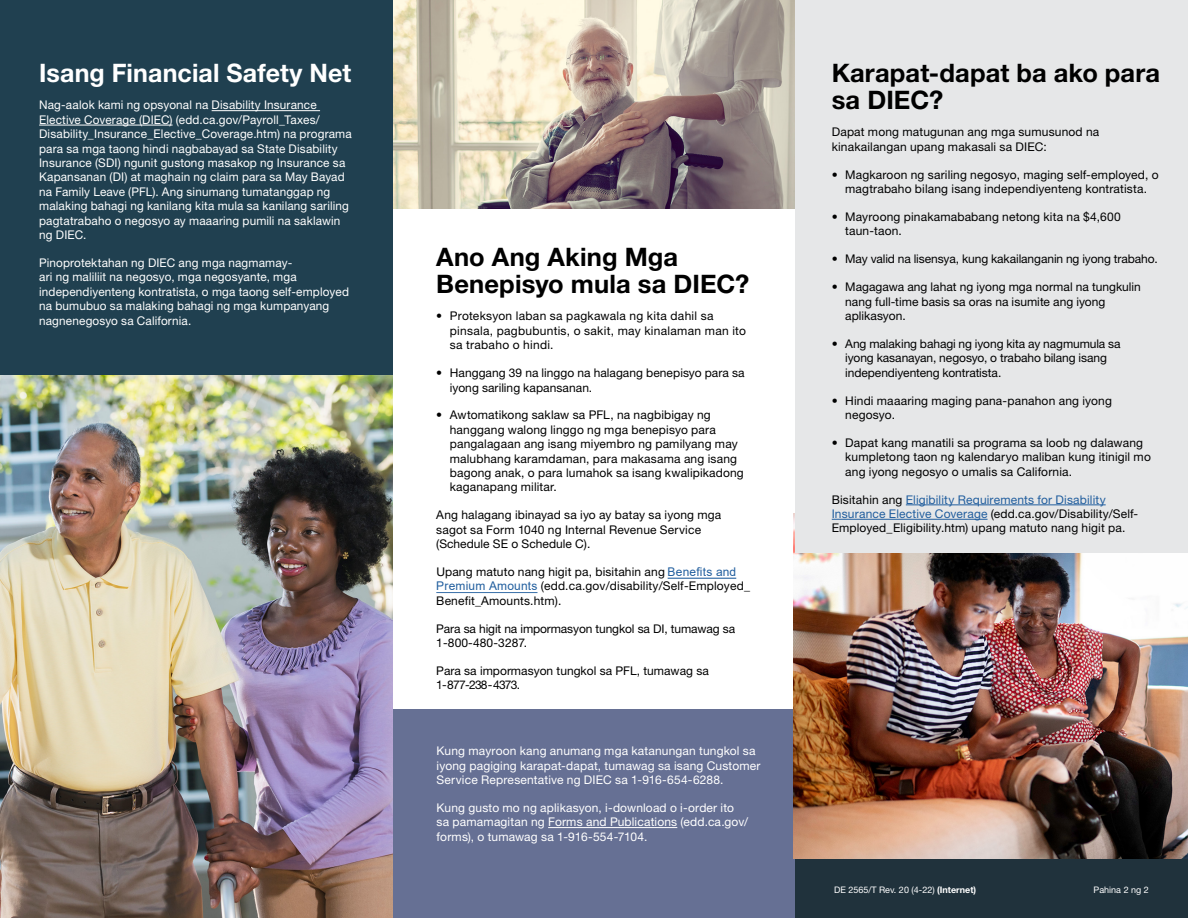
<style>
.page{position:relative;width:1188px;height:918px;background:#fff}
.page>*{position:absolute;margin:0;border:0;box-sizing:border-box;transform-origin:0 0}
.t1{font:700 25.5px/27px "Helvetica Neue LT Std";letter-spacing:.005em;color:#000}
.t2{font:700 25.5px "Helvetica Neue LT Std";letter-spacing:.005em;color:#fff}
.t3{font:12px/14.4px "Helvetica Neue LT Std";letter-spacing:.01em;color:#000}
.t4{font:12px/14.4px "Helvetica Neue LT Std";letter-spacing:.015em;color:#fff}
.t5{font:12px/14.4px "Helvetica Neue LT Std";letter-spacing:-.01em;color:#000}
.t6{font:9px "Helvetica Neue LT Std";color:#fff}
.s1{font-family:"Arial";color:#215e9e}
.s2{color:#215e9e}
.s3{font-weight:700}
</style>
<div class="page">
<div style="left:795px;top:0;width:393px;height:554px;background:#e6e7e8"></div>
<div style="left:0;top:0;width:393px;height:376px;background:#204050"></div>
<div style="left:391px;top:710px;width:406px;height:208px;background:#667094"></div>
<hr style="left:906px;top:505px;width:200px;height:1px;background:#215e9e">
<hr style="left:832px;top:519px;width:156px;height:1px;background:#215e9e">
<hr style="left:548px;top:827px;width:129px;height:1px;background:#fff">
<hr style="left:212px;top:110px;width:108px;height:1px;background:#fff">
<hr style="left:39px;top:125px;width:134px;height:1px;background:#fff">
<img style="left:0;top:376px;width:393px;height:542px">
<img style="left:393px;top:0;width:402px;height:208px">
<div style="left:795px;top:859px;width:393px;height:59px;background:#20323c"></div>
<img style="left:794px;top:554px;width:394px;height:305px">
<hr style="left:668px;top:578px;width:68px;height:1px;background:#215e9e">
<hr style="left:436px;top:592px;width:102px;height:1px;background:#215e9e">
<h2 class="t2" style="left:39px;top:57px;width:314px">Isang Financial Safety Net</h2>
<p class="t4" style="left:39px;top:98px;width:314px">Nag-aalok kami ng opsyonal na Disability Insurance Elective Coverage (DIEC) (edd.ca.gov/Payroll_Taxes/ Disability_Insurance_Elective_Coverage.htm) na programa para sa mga taong hindi nagbabayad sa State Disability Insurance (SDI) ngunit gustong masakop ng Insurance sa Kapansanan (DI) at maghain ng claim para sa May Bayad na Family Leave (PFL). Ang sinumang tumatanggap ng malaking bahagi ng kanilang kita mula sa kanilang sariling pagtatrabaho o negosyo ay maaaring pumili na saklawin ng DIEC.</p>
<p class="t4" style="left:39px;top:255px;width:311px">Pinoprotektahan ng DIEC ang mga nagmamay-<br>ari ng maliliit na negosyo, mga negosyante, mga independiyenteng kontratista, o mga taong self-employed na bumubuo sa malaking bahagi ng mga kumpanyang nagnenegosyo sa California.</p>
<h2 class="t1" style="left:436px;top:242px;width:315px">Ano Ang Aking Mga<br>Benepisyo mula sa DIEC?</h2>
<p class="t3" style="left:450px;top:309px;width:298px;text-indent:-14px">• Proteksyon laban sa pagkawala ng kita dahil sa pinsala, pagbubuntis, o sakit, may kinalaman man ito sa trabaho o hindi.</p>
<p class="t3" style="left:450px;top:365px;width:296px;text-indent:-14px">• Hanggang 39 na linggo na halagang benepisyo para sa iyong sariling kapansanan.</p>
<p class="t3" style="left:450px;top:408px;width:296px;text-indent:-14px">• Awtomatikong saklaw sa PFL, na nagbibigay ng hanggang walong linggo ng mga benepisyo para pangalagaan ang isang miyembro ng pamilyang may malubhang karamdaman, para makasama ang isang bagong anak, o para lumahok sa isang kwalipikadong kaganapang militar.</p>
<p class="t3" style="left:436px;top:508px;width:287px">Ang halagang ibinayad sa iyo ay batay sa iyong mga sagot sa Form 1040 ng Internal Revenue Service (Schedule SE o Schedule C).</p>
<p class="t3" style="left:436px;top:564px;width:315px">Upang matuto nang higit pa, bisitahin ang <span class="s1">Benefits and<br>Premium Amounts</span> (edd.ca.gov/disability/Self-Employed_<br>Benefit_Amounts.htm).</p>
<p class="t5" style="left:436px;top:621px;width:300px">Para sa higit na impormasyon tungkol sa DI, tumawag sa<br>1-800-480-3287.</p>
<p class="t3" style="left:436px;top:663px;width:274px">Para sa impormasyon tungkol sa PFL, tumawag sa<br>1-877-238-4373.</p>
<p class="t4" style="left:437px;top:744px;width:325px">Kung mayroon kang anumang mga katanungan tungkol sa iyong pagiging karapat-dapat, tumawag sa isang Customer<br>Service Representative ng DIEC sa 1-916-654-6288.</p>
<p class="t4" style="left:437px;top:800px;width:313px">Kung gusto mo ng aplikasyon, i-download o i-order ito sa pamamagitan ng Forms and Publications (edd.ca.gov/ forms), o tumawag sa 1-916-554-7104.</p>
<h2 class="t1" style="left:832px;top:58px;width:330px">Karapat-dapat ba ako para sa DIEC?</h2>
<p class="t3" style="left:832px;top:125px;width:269px">Dapat mong matugunan ang mga sumusunod na kinakailangan upang makasali sa DIEC:</p>
<p class="t3" style="left:832px;top:167px;width:328px;text-align:center">• Magkaroon ng sariling negosyo, maging self-employed, o magtrabaho bilang isang independiyenteng kontratista.</p>
<p class="t3" style="left:845px;top:209px;width:277px;text-indent:-13px">• Mayroong pinakamababang netong kita na $4,600 taun-taon.</p>
<p class="t3" style="left:832px;top:252px;width:328px">• May valid na lisensya, kung kakailanganin ng iyong trabaho.</p>
<p class="t3" style="left:845px;top:280px;width:297px;text-indent:-13px">• Magagawa ang lahat ng iyong mga normal na tungkulin nang full-time basis sa oras na isumite ang iyong aplikasyon.</p>
<p class="t3" style="left:845px;top:336px;width:277px;text-indent:-14px">• Ang malaking bahagi ng iyong kita ay nagmumula sa iyong kasanayan, negosyo, o trabaho bilang isang independiyenteng kontratista.</p>
<p class="t3" style="left:845px;top:393px;width:268px;text-indent:-14px">• Hindi maaaring maging pana-panahon ang iyong negosyo.</p>
<p class="t3" style="left:845px;top:435px;width:307px;text-indent:-13px">• Dapat kang manatili sa programa sa loob ng dalawang kumpletong taon ng kalendaryo maliban kung itinigil mo ang iyong negosyo o umalis sa California.</p>
<p class="t3" style="left:832px;top:492px;width:308px">Bisitahin ang <span class="s2">Eligibility Requirements for Disability<br>Insurance Elective Coverage</span> (edd.ca.gov/Disability/Self-<br>Employed_Eligibility.htm) upang matuto nang higit pa.</p>
<p class="t6" style="left:834px;top:885px;width:144px">DE 2565/T Rev. 20 (4-22) <span class="s3">(Internet)</span></p>
<p class="t6" style="left:1094px;top:885px;width:57px">Pahina 2 ng 2</p>
</div>
